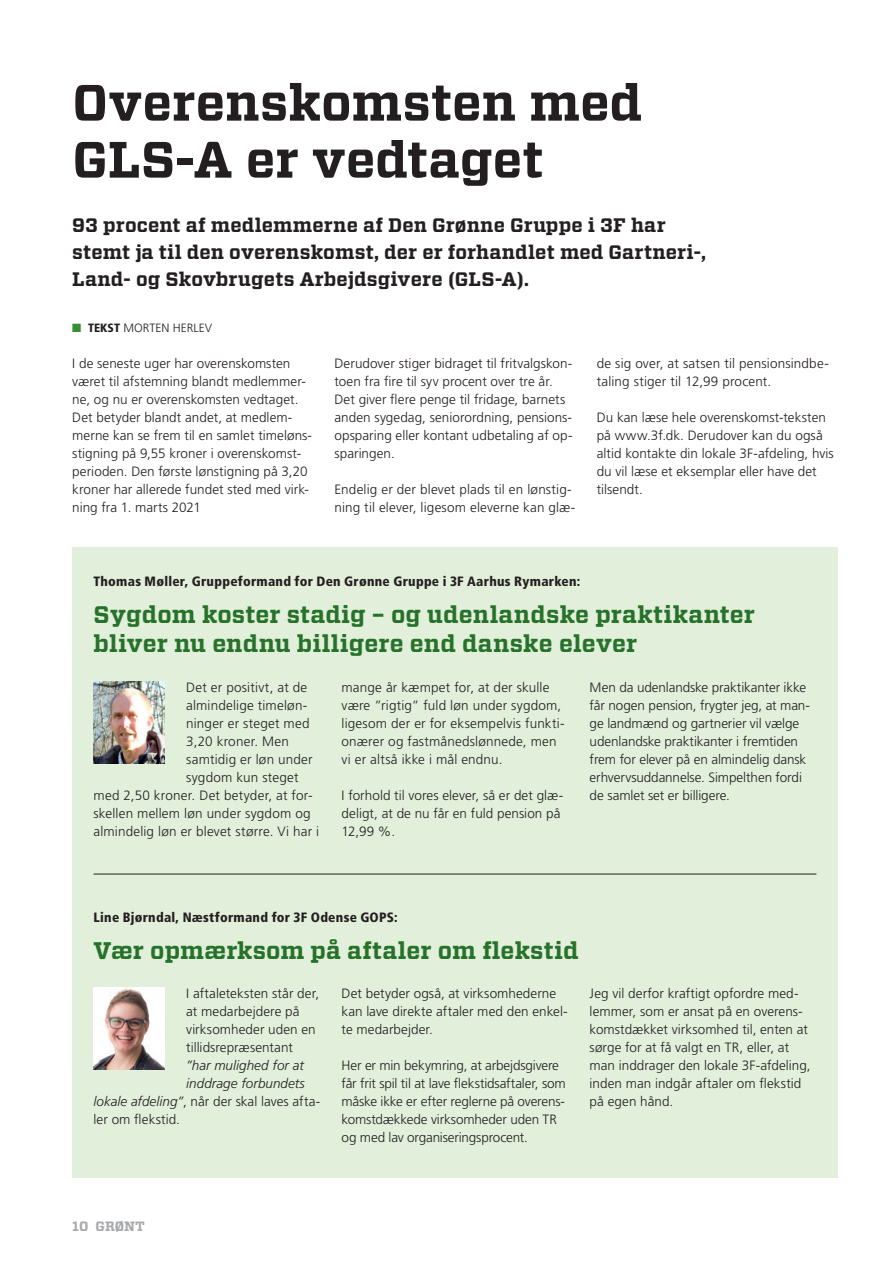
<style>
.page{position:relative;width:893px;height:1263px;background:#fff}
.page>*{position:absolute;margin:0;border:0;box-sizing:border-box;transform-origin:0 0}
.OVERSKRIFT_LILLE{font:700 51px/57px "Vitesse";letter-spacing:.005em;color:#231f20}
.OVERSKRIFT_LILLE-2{font:700 24px/28.5px "Vitesse";letter-spacing:.01em;color:#27722a}
.UNDERRUBRIK{font:700 19.5px/27px "Vitesse";letter-spacing:.01em;color:#231f20}
.BRØDTEKST{font:300 13.5px/18px "Frutiger LT Std";letter-spacing:.005em;color:#231f20}
.MELLEM_RUB{font:900 condensed 13.5px "Frutiger LT Std";letter-spacing:.02em;color:#231f20}
.BRØDTEKST-2{font:italic 300 13.5px "Frutiger LT Std";color:#231f20}
.t1{font:700 13.5px "Vitesse";color:#a8a9ad}
.t2{font:300 12px "Frutiger LT Std";color:#231f20}
.s1{color:#3a8d37}
.s2{font-weight:900;font-stretch:condensed}
.s3{font-style:italic}
</style>
<div class="page">
<div style="left:72px;top:548px;width:766px;height:630px;background:#e2efdb"></div>
<hr style="left:94px;top:874px;width:722px;height:1px;background:#231f20">
<img style="left:94px;top:682px;width:71px;height:82px">
<img style="left:94px;top:988px;width:71px;height:82px">
<p class="OVERSKRIFT_LILLE" style="left:72px;top:75px;width:571px">Overenskomsten med<br>GLS-A er vedtaget</p>
<p class="UNDERRUBRIK" style="left:72px;top:212px;width:635px">93 procent af medlemmerne af Den Grønne Gruppe i 3F har stemt ja til den overenskomst, der er forhandlet med Gartneri-,<br>Land- og Skovbrugets Arbejdsgivere (GLS-A).</p>
<p class="t2" style="left:72px;top:321px;width:141px"><span class="s1">■</span> <span class="s2">TEKST</span> MORTEN HERLEV</p>
<p class="BRØDTEKST" style="left:72px;top:354px;width:241px">I de seneste uger har overenskomsten været til afstemning blandt medlemmer&shy;ne, og nu er overenskomsten vedtaget.<br>Det betyder blandt andet, at medlem&shy;merne kan se frem til en samlet timeløns&shy;stigning på 9,55 kroner i overenskomst&shy;perioden. Den første lønstigning på 3,20 kroner har allerede fundet sted med virk&shy;ning fra 1. marts 2021</p>
<p class="BRØDTEKST" style="left:334px;top:354px;width:240px">Derudover stiger bidraget til fritvalgskon&shy;toen fra fire til syv procent over tre år.<br>Det giver flere penge til fridage, barnets anden sygedag, seniorordning, pensions&shy;opsparing eller kontant udbetaling af op&shy;sparingen.</p>
<p class="BRØDTEKST" style="left:334px;top:480px;width:242px">Endelig er der blevet plads til en lønstig&shy;ning til elever, ligesom eleverne kan glæ-</p>
<p class="BRØDTEKST" style="left:597px;top:354px;width:234px">de sig over, at satsen til pensionsindbe&shy;taling stiger til 12,99 procent.</p>
<p class="BRØDTEKST" style="left:597px;top:408px;width:239px">Du kan læse hele overenskomst-teksten på www.3f.dk. Derudover kan du også altid kontakte din lokale 3F-afdeling, hvis du vil læse et eksemplar eller have det tilsendt.</p>
<p class="MELLEM_RUB" style="left:94px;top:573px;width:488px">Thomas Møller, Gruppeformand for Den Grønne Gruppe i 3F Aarhus Rymarken:</p>
<p class="OVERSKRIFT_LILLE-2" style="left:94px;top:601px;width:663px">Sygdom koster stadig – og udenlandske praktikanter bliver nu endnu billigere end danske elever</p>
<p class="BRØDTEKST" style="left:186px;top:678px;width:123px">Det er positivt, at de</p>
<p class="BRØDTEKST" style="left:186px;top:696px;width:123px">almindelige timeløn-</p>
<p class="BRØDTEKST" style="left:186px;top:714px;width:125px">ninger er steget med</p>
<p class="BRØDTEKST" style="left:186px;top:732px;width:104px">3,20 kroner. Men</p>
<p class="BRØDTEKST" style="left:186px;top:750px;width:128px">samtidig er løn under</p>
<p class="BRØDTEKST" style="left:186px;top:768px;width:114px">sygdom kun steget</p>
<p class="BRØDTEKST" style="left:94px;top:786px;width:220px">med 2,50 kroner. Det betyder, at for-</p>
<p class="BRØDTEKST" style="left:94px;top:804px;width:219px">skellen mellem løn under sygdom og</p>
<p class="BRØDTEKST" style="left:94px;top:822px;width:227px">almindelig løn er blevet større. Vi har i</p>
<p class="BRØDTEKST" style="left:342px;top:678px;width:225px">mange år kæmpet for, at der skulle være ”rigtig” fuld løn under sygdom, ligesom der er for eksempelvis funkti&shy;onærer og fastmånedslønnede, men vi er altså ikke i mål endnu.</p>
<p class="BRØDTEKST" style="left:342px;top:786px;width:223px">I forhold til vores elever, så er det glæ&shy;deligt, at de nu får en fuld pension på<br>12,99 %.</p>
<p class="BRØDTEKST" style="left:590px;top:678px;width:222px">Men da udenlandske praktikanter ikke får nogen pension, frygter jeg, at man&shy;ge landmænd og gartnerier vil vælge udenlandske praktikanter i fremtiden frem for elever på en almindelig dansk erhvervsuddannelse. Simpelthen fordi de samlet set er billigere.</p>
<p class="MELLEM_RUB" style="left:94px;top:909px;width:306px">Line Bjørndal, Næstformand for 3F Odense GOPS:</p>
<p class="OVERSKRIFT_LILLE-2" style="left:94px;top:937px;width:486px">Vær opmærksom på aftaler om flekstid</p>
<p class="BRØDTEKST" style="left:186px;top:984px;width:134px">I aftaleteksten står der,</p>
<p class="BRØDTEKST" style="left:186px;top:1002px;width:115px">at medarbejdere på</p>
<p class="BRØDTEKST" style="left:186px;top:1020px;width:131px">virksomheder uden en</p>
<p class="BRØDTEKST" style="left:186px;top:1038px;width:108px">tillidsrepræsentant</p>
<p class="BRØDTEKST-2" style="left:186px;top:1057px;width:119px">”har mulighed for at</p>
<p class="BRØDTEKST-2" style="left:186px;top:1075px;width:120px">inddrage forbundets</p>
<p class="BRØDTEKST" style="left:94px;top:1092px;width:228px"><span class="s3">lokale afdeling”</span>, når der skal laves afta-</p>
<p class="BRØDTEKST" style="left:94px;top:1110px;width:88px">ler om flekstid.</p>
<p class="BRØDTEKST" style="left:342px;top:984px;width:228px">Det betyder også, at virksomhederne kan lave direkte aftaler med den enkel&shy;te medarbejder.</p>
<p class="BRØDTEKST" style="left:342px;top:1056px;width:226px">Her er min bekymring, at arbejdsgivere får frit spil til at lave flekstidsaftaler, som måske ikke er efter reglerne på overens&shy;komstdækkede virksomheder uden TR og med lav organiseringsprocent.</p>
<p class="BRØDTEKST" style="left:590px;top:984px;width:222px">Jeg vil derfor kraftigt opfordre med&shy;lemmer, som er ansat på en overens&shy;komstdækket virksomhed til, enten at sørge for at få valgt en TR, eller, at man inddrager den lokale 3F-afdeling, inden man indgår aftaler om flekstid på egen hånd.</p>
<p class="t1" style="left:72px;top:1217px;width:74px">10 GRØNT</p>
</div>
